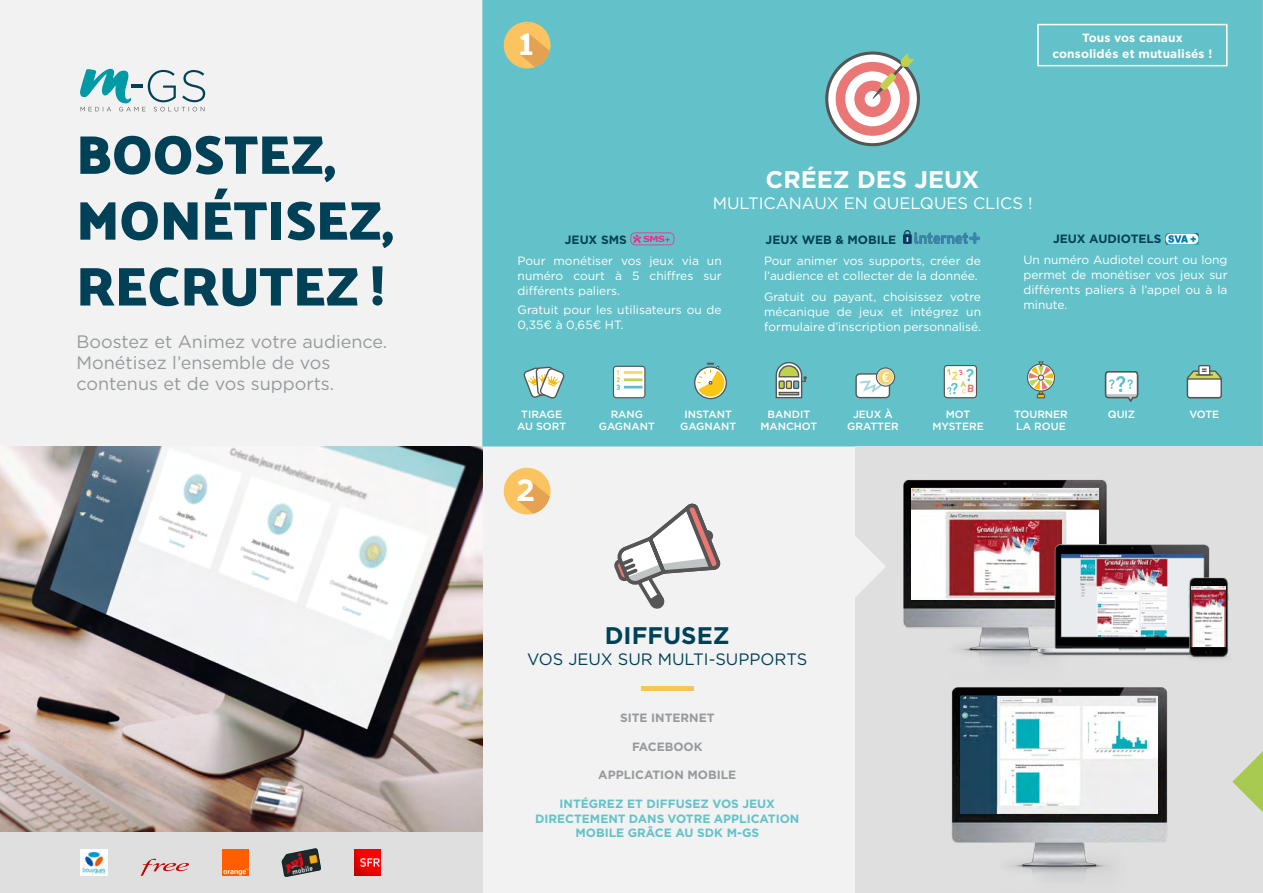
<style>
.page{position:relative;width:1263px;height:893px;background:#f2f2f2}
.page>*{position:absolute;margin:0;border:0;box-sizing:border-box;transform-origin:0 0}
.t1{font:700 54.9px "Palanquin Dark";color:#004157}
.t2{font:37.5px "Palanquin Dark";color:#fff}
.t3{font:700 24px "Gotham";color:#fff}
.t4{font:700 24px "Gotham";color:#004157}
.t5{font:18px/21px "Gotham";color:#969a9c}
.t6{font:16.5px "Gotham";color:#fff}
.t7{font:16.5px "Gotham";color:#004157}
.t8{font:12px/15px "Gotham";color:#fff;text-align:justify}
.t9{font:700 12px/14.4px "Gotham";color:#63c2c9;text-align:center}
.t10{font:700 12px "Gotham";color:#969a9c}
.t11{font:700 12px/16.5px "Gotham";letter-spacing:.01em;color:#fff;text-align:center}
.t12{font:700 12px "Gotham";color:#004156}
.t13{font:500 10.5px "Gotham";color:#fff}
</style>
<div class="page">
<div style="left:482px;top:0;width:781px;height:446px;background:#63c2c9"></div>
<svg style="left:827px;top:53px;width:91px;height:92px;fill:#fff"></svg>
<div style="left:825px;top:52px;width:95px;height:94px;border:3px solid #545554;border-radius:50%"></div>
<div style="left:836px;top:62px;width:73px;height:74px;background:#ea7776;border-radius:50%"></div>
<div style="left:845px;top:71px;width:55px;height:55px;background:#fff;border-radius:50%"></div>
<div style="left:854px;top:81px;width:37px;height:36px;background:#ea7776;border-radius:50%"></div>
<div style="left:865px;top:91px;width:15px;height:16px;background:#fff;border-radius:50%"></div>
<svg style="left:872px;top:54px;width:42px;height:45px"></svg>
<img style="left:1165px;top:234px;width:33px;height:11px">
<img style="left:903px;top:231px;width:76px;height:13px">
<svg style="left:630px;top:232px;width:44px;height:13px"></svg>
<div style="left:641px;top:686px;width:52px;height:5px;background:#fcc35d"></div>
<svg style="left:614px;top:503px;width:107px;height:106px"></svg>
<div style="left:855px;top:446px;width:408px;height:447px;background:#dfdfe0"></div>
<svg style="left:1232px;top:751px;width:31px;height:61px"></svg>
<div style="left:504px;top:22px;width:46px;height:47px;background:#fcc460;border-radius:50%"></div>
<svg style="left:520px;top:34px;width:30px;height:33px"></svg>
<svg style="left:522px;top:366px;width:43px;height:33px"></svg>
<div style="left:613px;top:366px;width:32px;height:32px;background:#fff;border-radius:3px"></div>
<div style="left:613px;top:366px;width:32px;height:32px;border:1px solid #555;border-radius:3px"></div>
<svg style="left:616px;top:370px;width:26px;height:20px"></svg>
<svg style="left:695px;top:367px;width:31px;height:32px"></svg>
<div style="left:694px;top:366px;width:33px;height:33px;border:1px solid #555;border-radius:50%"></div>
<svg style="left:697px;top:363px;width:27px;height:34px"></svg>
<svg style="left:1104px;top:370px;width:35px;height:33px"></svg>
<div style="left:1199px;top:366px;width:11px;height:9px;background:#fff"></div>
<div style="left:1198px;top:365px;width:12px;height:10px;border:1px solid #555"></div>
<svg style="left:1186px;top:368px;width:36px;height:31px"></svg>
<div style="left:944px;top:366px;width:32px;height:32px;background:#fff;border-radius:3px"></div>
<div style="left:944px;top:365px;width:33px;height:33px;border:1px solid #555;border-radius:3px"></div>
<svg style="left:775px;top:361px;width:32px;height:38px"></svg>
<div style="left:778px;top:392px;width:21px;height:3px;background:#c1d14c;border:1px solid #555"></div>
<div style="left:856px;top:374px;width:33px;height:24px;background:#fff;border-radius:4px"></div>
<div style="left:855px;top:373px;width:35px;height:25px;border:1px solid #555;border-radius:4px"></div>
<svg style="left:876px;top:368px;width:18px;height:18px"></svg>
<div style="left:876px;top:367px;width:19px;height:20px;border:1px solid #555;border-radius:50%"></div>
<div style="left:877px;top:369px;width:17px;height:17px;border:1px solid #e2e2e2;border-radius:50%"></div>
<svg style="left:859px;top:372px;width:30px;height:23px"></svg>
<div style="left:1027px;top:364px;width:27px;height:27px;background:#5e7d7f;border-radius:50%"></div>
<div style="left:1027px;top:364px;width:28px;height:28px;border:1px solid #555;border-radius:50%"></div>
<svg style="left:1029px;top:361px;width:24px;height:38px"></svg>
<div style="left:1038px;top:374px;width:6px;height:7px;border:1px solid #555;border-radius:50%"></div>
<img style="left:0;top:446px;width:482px;height:386px">
<svg style="left:80px;top:68px;width:125px;height:43px"></svg>
<hr style="left:131px;top:84px;width:12px;height:4px;background:#004157">
<div style="left:504px;top:468px;width:46px;height:46px;background:#fcc460;border-radius:50%"></div>
<svg style="left:518px;top:480px;width:32px;height:34px"></svg>
<img style="left:855px;top:480px;width:300px;height:182px">
<img style="left:912px;top:488px;width:186px;height:112px">
<img style="left:1037px;top:545px;width:173px;height:114px">
<img style="left:1180px;top:574px;width:49px;height:85px">
<img style="left:1192px;top:587px;width:33px;height:60px">
<img style="left:951px;top:687px;width:217px;height:192px">
<img style="left:961px;top:696px;width:196px;height:118px">
<div style="left:0;top:832px;width:482px;height:61px;background:#dfdfe0"></div>
<img style="left:354px;top:849px;width:26px;height:27px">
<svg style="left:141px;top:859px;width:48px;height:17px"></svg>
<img style="left:222px;top:849px;width:27px;height:27px">
<img style="left:281px;top:848px;width:40px;height:29px">
<img style="left:81px;top:849px;width:27px;height:27px">
<div style="left:1037px;top:24px;width:190px;height:42px;border:2px solid #fff"></div>
<svg style="left:947px;top:369px;width:27px;height:25px"></svg>
<p class="t1" style="left:77px;top:123px;width:260px">BOOSTEZ,</p>
<p class="t1" style="left:77px;top:189px;width:318px">MONÉTISEZ,</p>
<p class="t1" style="left:77px;top:254px;width:309px">RECRUTEZ !</p>
<p class="t5" style="left:77px;top:330px;width:312px">Boostez et Animez votre audience.</p>
<p class="t5" style="left:77px;top:351px;width:259px">Monétisez l’ensemble de vos contenus et de vos supports.</p>
<p class="t2" style="left:518px;top:20px;width:18px">1</p>
<p class="t11" style="left:1052px;top:29px;width:161px">Tous vos canaux consolidés et mutualisés !</p>
<p class="t3" style="left:766px;top:163px;width:215px">CRÉEZ DES JEUX</p>
<p class="t6" style="left:713px;top:192px;width:321px">MULTICANAUX EN QUELQUES CLICS !</p>
<p class="t12" style="left:565px;top:232px;width:63px">JEUX SMS</p>
<p class="t8" style="left:518px;top:253px;width:206px">Pour monétiser vos jeux via un numéro court à 5 chiffres sur différents paliers.</p>
<p class="t8" style="left:518px;top:302px;width:206px">Gratuit pour les utilisateurs ou de<br>0,35€ à 0,65€ HT.</p>
<p class="t12" style="left:766px;top:232px;width:132px">JEUX WEB &amp; MOBILE</p>
<p class="t8" style="left:764px;top:253px;width:218px">Pour animer vos supports, créer de l’audience et collecter de la donnée.</p>
<p class="t8" style="left:764px;top:289px;width:218px">Gratuit ou payant, choisissez votre mécanique de jeux et intégrez un formulaire d’inscription personnalisé.</p>
<p class="t12" style="left:1053px;top:231px;width:110px">JEUX AUDIOTELS</p>
<p class="t8" style="left:1023px;top:252px;width:206px">Un numéro Audiotel court ou long permet de monétiser vos jeux sur différents paliers à l’appel ou à la minute.</p>
<p class="t13" style="left:521px;top:407px;width:42px">TIRAGE</p>
<p class="t13" style="left:517px;top:420px;width:51px">AU SORT</p>
<p class="t2" style="left:516px;top:466px;width:21px">2</p>
<p class="t13" style="left:611px;top:407px;width:34px">RANG</p>
<p class="t13" style="left:599px;top:420px;width:57px">GAGNANT</p>
<p class="t13" style="left:684px;top:407px;width:49px">INSTANT</p>
<p class="t13" style="left:680px;top:420px;width:57px">GAGNANT</p>
<p class="t13" style="left:768px;top:407px;width:44px">BANDIT</p>
<p class="t13" style="left:760px;top:420px;width:58px">MANCHOT</p>
<p class="t13" style="left:853px;top:407px;width:41px">JEUX À</p>
<p class="t13" style="left:847px;top:420px;width:53px">GRATTER</p>
<p class="t13" style="left:946px;top:407px;width:26px">MOT</p>
<p class="t13" style="left:1108px;top:407px;width:29px">QUIZ</p>
<p class="t13" style="left:1189px;top:407px;width:31px">VOTE</p>
<p class="t13" style="left:932px;top:420px;width:53px">MYSTERE</p>
<p class="t13" style="left:1014px;top:407px;width:55px">TOURNER</p>
<p class="t13" style="left:1016px;top:420px;width:51px">LA ROUE</p>
<p class="t4" style="left:605px;top:619px;width:126px">DIFFUSEZ</p>
<p class="t7" style="left:527px;top:648px;width:282px">VOS JEUX SUR MULTI-SUPPORTS</p>
<p class="t10" style="left:620px;top:710px;width:96px">SITE INTERNET</p>
<p class="t10" style="left:632px;top:738px;width:72px">FACEBOOK</p>
<p class="t10" style="left:598px;top:767px;width:140px">APPLICATION MOBILE</p>
<p class="t9" style="left:535px;top:797px;width:266px">INTÉGREZ ET DIFFUSEZ VOS JEUX<br>DIRECTEMENT DANS VOTRE APPLICATION<br>MOBILE GRÂCE AU SDK M-GS</p>
</div>
